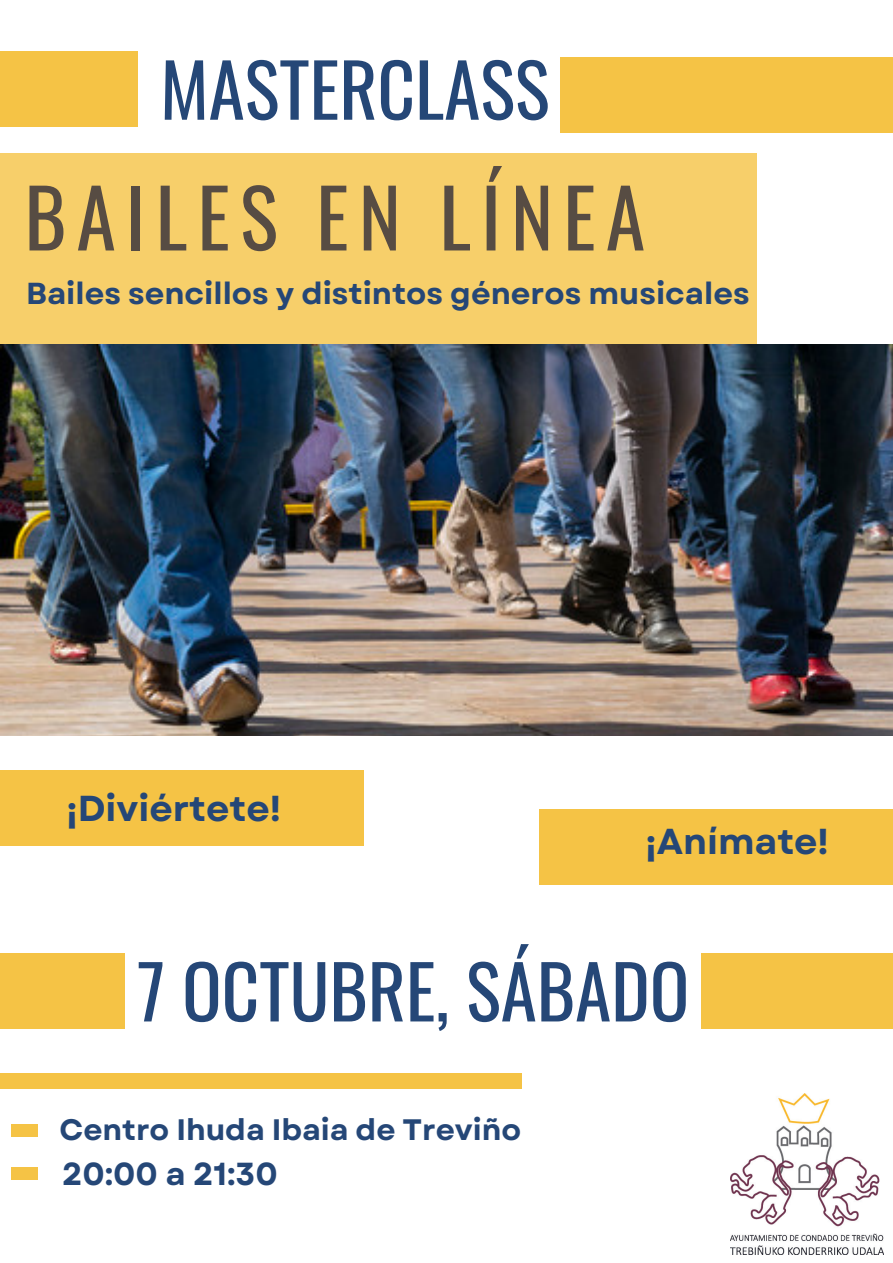
<style>
.page{position:relative;width:893px;height:1263px;background:#fff}
.page>*{position:absolute;margin:0;border:0;box-sizing:border-box;transform-origin:0 0}
.t1{font:80.03px "Oswald";letter-spacing:.125em;color:#574c43}
.t2{font:73.28px "Oswald";color:#254777}
.t3{font:700 36px "Garet";color:#254777}
.t4{font:700 31.8px "Garet";color:#254777}
.t5{font:700 30.3px "Garet";color:#254777}
.t6{font:700 29.55px "Garet";color:#254777}
</style>
<div class="page">
<div style="left:0;top:51px;width:137px;height:76px;background:#f5c345"></div>
<div style="left:701px;top:953px;width:192px;height:76px;background:#f5c345"></div>
<div style="left:0;top:153px;width:757px;height:190px;background:#f7cf6a"></div>
<div style="left:0;top:1073px;width:521px;height:16px;background:#f5c345"></div>
<div style="left:11px;top:1124px;width:26px;height:13px;background:#f5c345"></div>
<div style="left:0;top:953px;width:125px;height:76px;background:#f5c345"></div>
<div style="left:11px;top:1167px;width:26px;height:12px;background:#f5c345"></div>
<img style="left:730px;top:1093px;width:153px;height:161px">
<div style="left:539px;top:809px;width:354px;height:76px;background:#f5c345"></div>
<div style="left:560px;top:57px;width:333px;height:76px;background:#f5c345"></div>
<div style="left:0;top:770px;width:363px;height:76px;background:#f5c345"></div>
<img style="left:0;top:344px;width:893px;height:392px">
<p class="t2" style="left:160px;top:32px;width:391px">MASTERCLASS</p>
<p class="t1" style="left:24px;top:155px;width:622px">BAILES EN LÍNEA</p>
<p class="t5" style="left:26px;top:272px;width:725px">Bailes sencillos y distintos géneros musicales</p>
<p class="t3" style="left:66px;top:783px;width:216px">¡Diviértete!</p>
<p class="t3" style="left:645px;top:815px;width:185px">¡Anímate!</p>
<p class="t2" style="left:137px;top:934px;width:553px">7 OCTUBRE, SÁBADO</p>
<p class="t6" style="left:59px;top:1109px;width:463px">Centro Ihuda Ibaia de Treviño</p>
<p class="t4" style="left:62px;top:1150px;width:217px">20:00 a 21:30</p>
</div>
